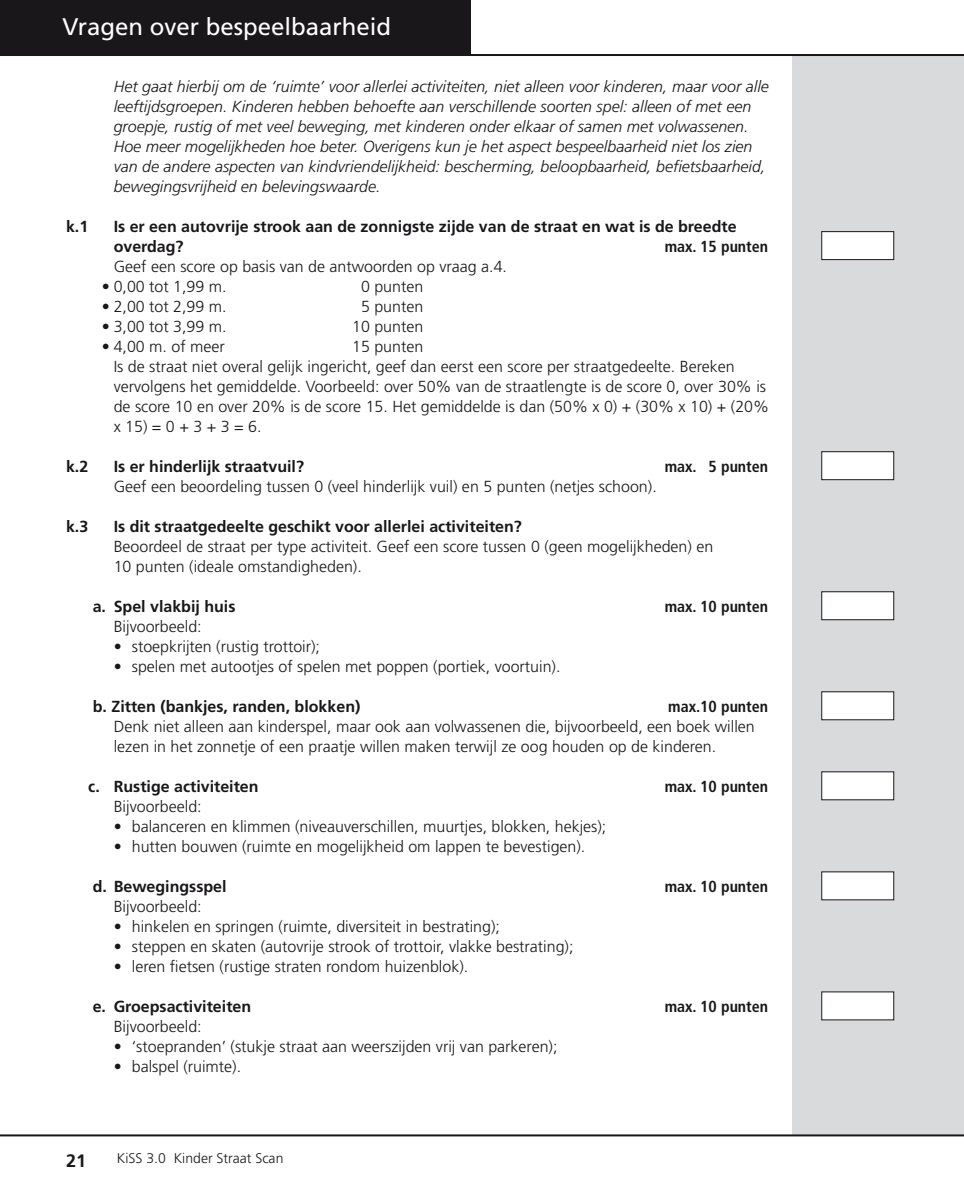
<style>
.page{position:relative;width:964px;height:1191px;background:#fff}
.page>*{position:absolute;margin:0;border:0;box-sizing:border-box;transform-origin:0 0}
.t1{font:24px "Frutiger LT Std";color:#fff}
.t2{font:700 18px "Frutiger LT Std";color:#1a171b}
.t3{font:300 16px/20px "Frutiger LT Std";color:#1a171b}
.t4{font:italic 300 16px/20px "Frutiger LT Std";color:#1a171b}
.t5{font:700 16px/20px "Frutiger LT Std";color:#1a171b}
.t6{font:700 condensed 16px "Frutiger LT Std";color:#1a171b}
.t7{font:300 14px "Frutiger LT Std";color:#1a171b}
</style>
<div class="page">
<div style="left:792px;top:54px;width:172px;height:1080px;background:#d9dadb"></div>
<hr style="left:0;top:54px;width:964px;height:2px;background:#1a171b">
<hr style="left:0;top:1134px;width:964px;height:2px;background:#1a171b">
<div style="left:822px;top:232px;width:72px;height:27px;background:#fff"></div>
<div style="left:821px;top:231px;width:73px;height:29px;border:1px solid #1a171b"></div>
<div style="left:822px;top:452px;width:72px;height:27px;background:#fff"></div>
<div style="left:821px;top:451px;width:73px;height:29px;border:1px solid #1a171b"></div>
<div style="left:822px;top:592px;width:72px;height:28px;background:#fff"></div>
<div style="left:821px;top:591px;width:73px;height:29px;border:1px solid #1a171b"></div>
<div style="left:822px;top:692px;width:72px;height:27px;background:#fff"></div>
<div style="left:821px;top:691px;width:73px;height:29px;border:1px solid #1a171b"></div>
<div style="left:822px;top:772px;width:72px;height:27px;background:#fff"></div>
<div style="left:822px;top:872px;width:72px;height:28px;background:#fff"></div>
<div style="left:822px;top:992px;width:72px;height:28px;background:#fff"></div>
<div style="left:0;top:0;width:470px;height:54px;background:#1a171b"></div>
<h1 class="t1" style="left:62px;top:13px;width:330px">Vragen over bespeelbaarheid</h1>
<p class="t4" style="left:114px;top:77px;width:657px">Het gaat hierbij om de ‘ruimte’ voor allerlei activiteiten, niet alleen voor kinderen, maar voor alle leeftijdsgroepen. Kinderen hebben behoefte aan verschillende soorten spel: alleen of met een groepje, rustig of met veel beweging, met kinderen onder elkaar of samen met volwassenen.<br>Hoe meer mogelijkheden hoe beter. Overigens kun je het aspect bespeelbaarheid niet los zien van de andere aspecten van kindvriendelijkheid: bescherming, beloopbaarheid, befietsbaarheid, bewegingsvrijheid en belevingswaarde.</p>
<p class="t5" style="left:66px;top:217px;width:24px">k.1</p>
<p class="t5" style="left:114px;top:217px;width:624px">Is er een autovrije strook aan de zonnigste zijde van de straat en wat is de breedte overdag?</p>
<p class="t6" style="left:665px;top:237px;width:105px">max. 15 punten</p>
<p class="t3" style="left:114px;top:257px;width:395px">Geef een score op basis van de antwoorden op vraag a.4.</p>
<p class="t3" style="left:102px;top:277px;width:126px">• 0,00 tot 1,99 m.</p>
<p class="t3" style="left:361px;top:277px;width:64px">0 punten</p>
<p class="t3" style="left:102px;top:297px;width:126px">• 2,00 tot 2,99 m.</p>
<p class="t3" style="left:361px;top:297px;width:64px">5 punten</p>
<p class="t3" style="left:102px;top:317px;width:126px">• 3,00 tot 3,99 m.</p>
<p class="t3" style="left:352px;top:317px;width:73px">10 punten</p>
<p class="t3" style="left:102px;top:337px;width:125px">• 4,00 m. of meer</p>
<p class="t3" style="left:114px;top:337px;width:657px;text-indent:238px">15 punten<br>Is de straat niet overal gelijk ingericht, geef dan eerst een score per straatgedeelte. Bereken vervolgens het gemiddelde. Voorbeeld: over 50% van de straatlengte is de score 0, over 30% is de score 10 en over 20% is de score 15. Het gemiddelde is dan (50% x 0) + (30% x 10) + (20% x 15) = 0 + 3 + 3 = 6.</p>
<p class="t5" style="left:66px;top:457px;width:19px">k.2</p>
<p class="t5" style="left:114px;top:457px;width:192px">Is er hinderlijk straatvuil?</p>
<p class="t6" style="left:665px;top:457px;width:105px">max. 5 punten</p>
<p class="t3" style="left:114px;top:477px;width:544px">Geef een beoordeling tussen 0 (veel hinderlijk vuil) en 5 punten (netjes schoon).</p>
<p class="t5" style="left:66px;top:517px;width:19px">k.3</p>
<p class="t5" style="left:114px;top:517px;width:410px">Is dit straatgedeelte geschikt voor allerlei activiteiten?</p>
<p class="t3" style="left:114px;top:537px;width:601px">Beoordeel de straat per type activiteit. Geef een score tussen 0 (geen mogelijkheden) en<br>10 punten (ideale omstandigheden).</p>
<p class="t5" style="left:93px;top:597px;width:144px">a. Spel vlakbij huis</p>
<p class="t6" style="left:665px;top:597px;width:105px">max. 10 punten</p>
<p class="t3" style="left:114px;top:617px;width:90px">Bijvoorbeeld:</p>
<p class="t3" style="left:114px;top:637px;width:208px">• stoepkrijten (rustig trottoir);</p>
<p class="t3" style="left:114px;top:657px;width:448px">• spelen met autootjes of spelen met poppen (portiek, voortuin).</p>
<p class="t5" style="left:93px;top:697px;width:269px">b. Zitten (bankjes, randen, blokken)</p>
<p class="t6" style="left:668px;top:697px;width:101px">max.10 punten</p>
<p class="t3" style="left:114px;top:717px;width:643px">Denk niet alleen aan kinderspel, maar ook aan volwassenen die, bijvoorbeeld, een boek willen lezen in het zonnetje of een praatje willen maken terwijl ze oog houden op de kinderen.</p>
<p class="t5" style="left:88px;top:777px;width:172px">c. Rustige activiteiten</p>
<p class="t6" style="left:665px;top:777px;width:105px">max. 10 punten</p>
<p class="t3" style="left:114px;top:797px;width:90px">Bijvoorbeeld:</p>
<p class="t3" style="left:114px;top:817px;width:494px">• balanceren en klimmen (niveauverschillen, muurtjes, blokken, hekjes);</p>
<p class="t3" style="left:114px;top:837px;width:473px">• hutten bouwen (ruimte en mogelijkheid om lappen te bevestigen).</p>
<p class="t5" style="left:93px;top:877px;width:135px">d. Bewegingsspel</p>
<p class="t6" style="left:665px;top:877px;width:105px">max. 10 punten</p>
<p class="t3" style="left:114px;top:897px;width:90px">Bijvoorbeeld:</p>
<p class="t3" style="left:114px;top:917px;width:388px">• hinkelen en springen (ruimte, diversiteit in bestrating);</p>
<p class="t3" style="left:114px;top:937px;width:461px">• steppen en skaten (autovrije strook of trottoir, vlakke bestrating);</p>
<p class="t3" style="left:114px;top:957px;width:356px">• leren fietsen (rustige straten rondom huizenblok).</p>
<p class="t5" style="left:93px;top:997px;width:160px">e. Groepsactiviteiten</p>
<p class="t6" style="left:665px;top:997px;width:105px">max. 10 punten</p>
<p class="t3" style="left:114px;top:1017px;width:90px">Bijvoorbeeld:</p>
<p class="t3" style="left:114px;top:1037px;width:445px">• ‘stoepranden’ (stukje straat aan weerszijden vrij van parkeren);</p>
<p class="t3" style="left:114px;top:1057px;width:129px">• balspel (ruimte).</p>
<p class="t2" style="left:66px;top:1150px;width:22px">21</p>
<p class="t7" style="left:117px;top:1150px;width:168px">KiSS 3.0 Kinder Straat Scan</p>
</div>
